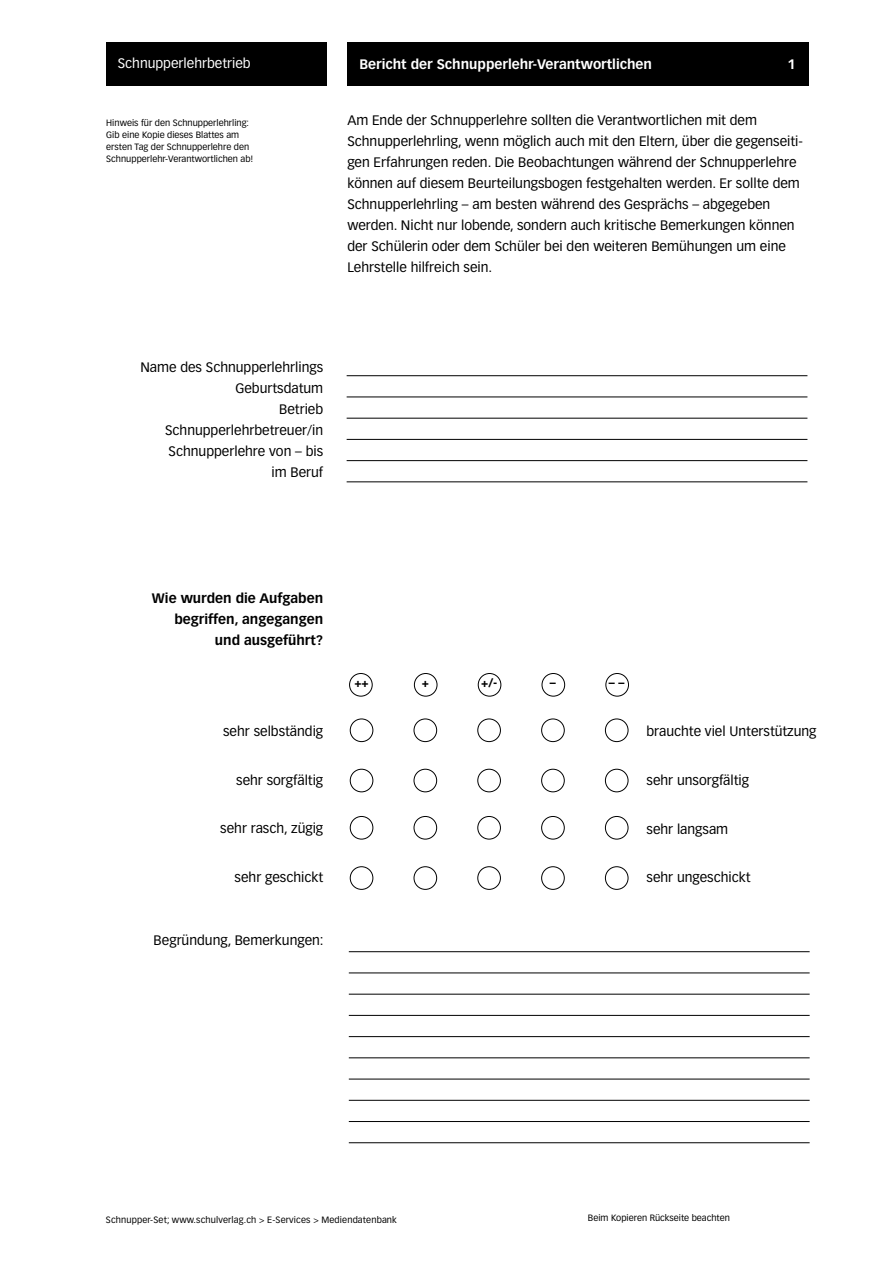
<style>
.page{position:relative;width:872px;height:1263px;background:#fff}
.page>*{position:absolute;margin:0;border:0;box-sizing:border-box;transform-origin:0 0}
.t1{font:13.5px/21px "Vectora LH";color:#000;text-align:right}
.t2{font:700 13.5px/21px "Vectora LH";color:#000;text-align:right}
.t3{font:700 13.5px "Vectora LH";color:#fff}
.t4{font:13.5px "Vectora LH";color:#fff}
.t5{font:900 12px "Vectora LH";color:#000}
.t6{font:9px/12px "Vectora LH";color:#000}
</style>
<div class="page">
<div style="left:106px;top:42px;width:221px;height:44px;background:#000"></div>
<div style="left:347px;top:42px;width:461px;height:44px;background:#000"></div>
<div style="left:350px;top:719px;width:23px;height:23px;border:1px solid #000;border-radius:50%"></div>
<div style="left:413px;top:719px;width:24px;height:23px;border:1px solid #000;border-radius:50%"></div>
<div style="left:477px;top:719px;width:24px;height:23px;border:1px solid #000;border-radius:50%"></div>
<div style="left:541px;top:719px;width:23px;height:23px;border:1px solid #000;border-radius:50%"></div>
<div style="left:605px;top:719px;width:23px;height:23px;border:1px solid #000;border-radius:50%"></div>
<div style="left:350px;top:769px;width:23px;height:23px;border:1px solid #000;border-radius:50%"></div>
<div style="left:413px;top:769px;width:24px;height:23px;border:1px solid #000;border-radius:50%"></div>
<div style="left:477px;top:769px;width:24px;height:23px;border:1px solid #000;border-radius:50%"></div>
<div style="left:541px;top:769px;width:23px;height:23px;border:1px solid #000;border-radius:50%"></div>
<div style="left:605px;top:769px;width:23px;height:23px;border:1px solid #000;border-radius:50%"></div>
<div style="left:350px;top:816px;width:23px;height:23px;border:1px solid #000;border-radius:50%"></div>
<div style="left:413px;top:816px;width:24px;height:23px;border:1px solid #000;border-radius:50%"></div>
<div style="left:477px;top:816px;width:24px;height:23px;border:1px solid #000;border-radius:50%"></div>
<div style="left:541px;top:816px;width:23px;height:23px;border:1px solid #000;border-radius:50%"></div>
<div style="left:605px;top:816px;width:23px;height:23px;border:1px solid #000;border-radius:50%"></div>
<div style="left:350px;top:866px;width:23px;height:24px;border:1px solid #000;border-radius:50%"></div>
<div style="left:413px;top:866px;width:24px;height:24px;border:1px solid #000;border-radius:50%"></div>
<div style="left:477px;top:866px;width:24px;height:24px;border:1px solid #000;border-radius:50%"></div>
<div style="left:541px;top:866px;width:23px;height:24px;border:1px solid #000;border-radius:50%"></div>
<div style="left:605px;top:866px;width:23px;height:24px;border:1px solid #000;border-radius:50%"></div>
<div style="left:349px;top:673px;width:23px;height:23px;border:1px solid #000;border-radius:50%"></div>
<div style="left:414px;top:673px;width:23px;height:23px;border:1px solid #000;border-radius:50%"></div>
<div style="left:478px;top:673px;width:23px;height:23px;border:1px solid #000;border-radius:50%"></div>
<div style="left:541px;top:673px;width:24px;height:23px;border:1px solid #000;border-radius:50%"></div>
<div style="left:605px;top:673px;width:24px;height:23px;border:1px solid #000;border-radius:50%"></div>
<hr style="left:346px;top:375px;width:461px;height:1px;background:#000">
<hr style="left:346px;top:397px;width:461px;height:1px;background:#000">
<hr style="left:346px;top:418px;width:461px;height:1px;background:#000">
<hr style="left:346px;top:439px;width:461px;height:1px;background:#000">
<hr style="left:346px;top:460px;width:461px;height:1px;background:#000">
<hr style="left:346px;top:481px;width:461px;height:1px;background:#000">
<hr style="left:349px;top:951px;width:460px;height:1px;background:#000">
<hr style="left:349px;top:972px;width:460px;height:1px;background:#000">
<hr style="left:349px;top:994px;width:460px;height:1px;background:#000">
<hr style="left:349px;top:1015px;width:460px;height:1px;background:#000">
<hr style="left:349px;top:1036px;width:460px;height:1px;background:#000">
<hr style="left:349px;top:1057px;width:460px;height:1px;background:#000">
<hr style="left:349px;top:1079px;width:460px;height:1px;background:#000">
<hr style="left:349px;top:1100px;width:460px;height:1px;background:#000">
<hr style="left:349px;top:1121px;width:460px;height:1px;background:#000">
<hr style="left:349px;top:1142px;width:460px;height:1px;background:#000">
<p class="t4" style="left:118px;top:56px;width:134px">Schnupperlehrbetrieb</p>
<p class="t3" style="left:359px;top:56px;width:294px">Bericht der Schnupperlehr-Verantwortlichen</p>
<p class="t3" style="left:787px;top:56px;width:9px">1</p>
<p class="t6" style="left:106px;top:117px;width:149px">Hinweis für den Schnupperlehrling:<br>Gib eine Kopie dieses Blattes am ersten Tag der Schnupperlehre den Schnupperlehr-Verantwortlichen ab!</p>
<p class="t1" style="left:347px;top:110px;width:457px;text-align:left">Am Ende der Schnupperlehre sollten die Verantwortlichen mit dem Schnupperlehrling, wenn möglich auch mit den Eltern, über die gegenseiti&shy;gen Erfahrungen reden. Die Beobachtungen während der Schnupperlehre können auf diesem Beurteilungsbogen festgehalten werden. Er sollte dem Schnupperlehrling – am besten während des Gesprächs – abgegeben werden. Nicht nur lobende, sondern auch kritische Bemerkungen können der Schülerin oder dem Schüler bei den weiteren Bemühungen um eine Lehrstelle hilfreich sein.</p>
<p class="t1" style="left:140px;top:357px;width:184px">Name des Schnupperlehrlings<br>Geburtsdatum<br>Betrieb<br>Schnupperlehrbetreuer/in<br>Schnupperlehre von – bis<br>im Beruf</p>
<p class="t2" style="left:152px;top:588px;width:173px">Wie wurden die Aufgaben begriffen, angegangen und ausgeführt?</p>
<p class="t5" style="left:354px;top:675px;width:16px">++</p>
<p class="t5" style="left:422px;top:675px;width:9px">+</p>
<p class="t5" style="left:481px;top:675px;width:17px">+/-</p>
<p class="t5" style="left:550px;top:675px;width:7px">–</p>
<p class="t5" style="left:609px;top:675px;width:17px">– –</p>
<p class="t1" style="left:223px;top:721px;width:102px">sehr selbständig</p>
<p class="t1" style="left:646px;top:721px;width:171px">brauchte viel Unterstützung</p>
<p class="t1" style="left:236px;top:769px;width:89px">sehr sorgfältig</p>
<p class="t1" style="left:646px;top:769px;width:104px">sehr unsorgfältig</p>
<p class="t1" style="left:220px;top:818px;width:104px">sehr rasch, zügig</p>
<p class="t1" style="left:646px;top:818px;width:83px">sehr langsam</p>
<p class="t1" style="left:235px;top:867px;width:90px">sehr geschickt</p>
<p class="t1" style="left:646px;top:867px;width:106px">sehr ungeschickt</p>
<p class="t1" style="left:154px;top:930px;width:172px">Begründung, Bemerkungen:</p>
<p class="t6" style="left:106px;top:1213px;width:292px">Schnupper-Set; www.schulverlag.ch &gt; E-Services &gt; Mediendatenbank</p>
<p class="t6" style="left:588px;top:1212px;width:144px">Beim Kopieren Rückseite beachten</p>
</div>
